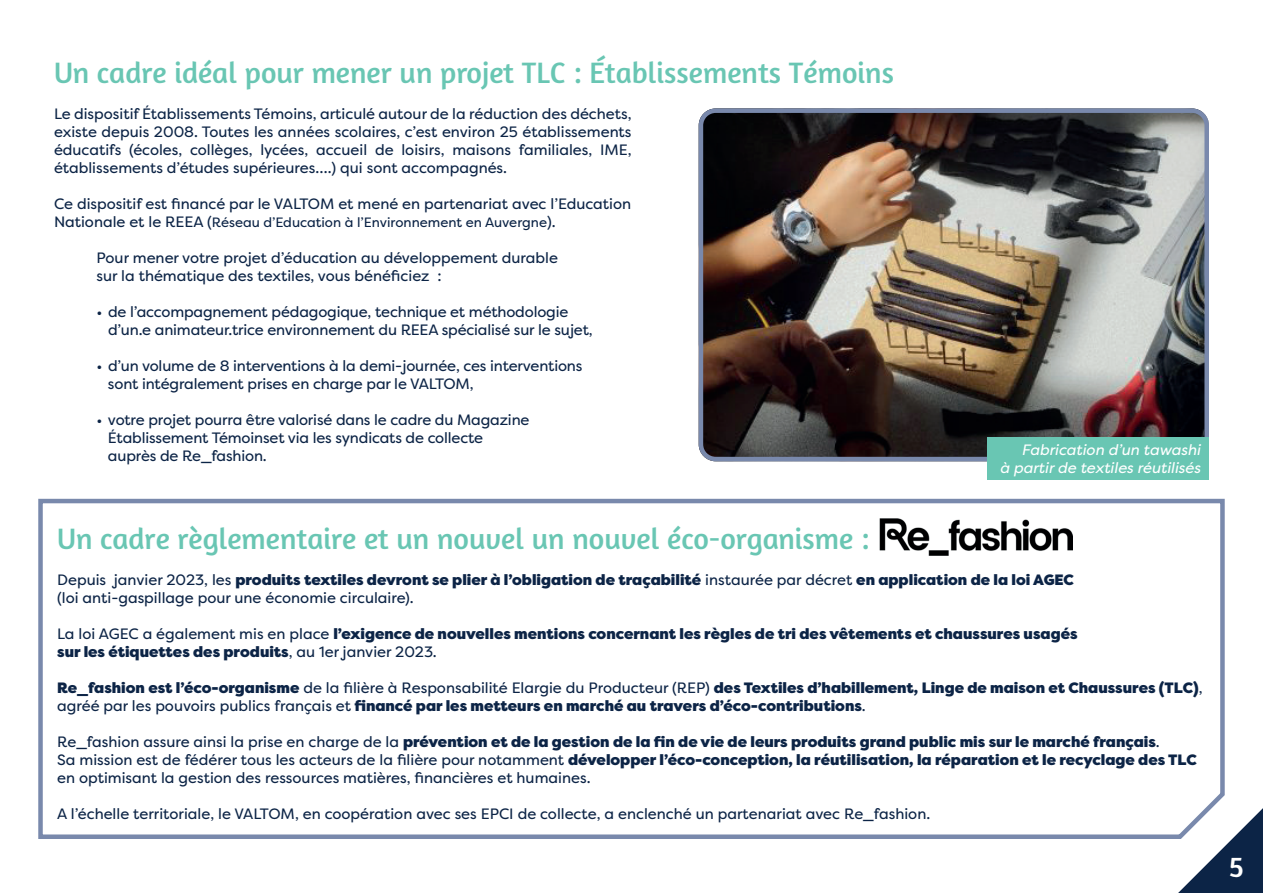
<style>
.page{position:relative;width:1263px;height:893px;background:#fff}
.page>*{position:absolute;margin:0;border:0;box-sizing:border-box;transform-origin:0 0}
.t1{font:30px "Amaranth";color:#69c6b3}
.t2{font:30px "Amaranth";color:#fff}
.t3{font:15px/18px "Filson Pro";letter-spacing:-.01em;color:#0c2446}
.t4{font:900 15px/18px "Filson Pro";color:#0c2446}
.t5{font:italic 15px/18px "Filson Pro";color:#fff;text-align:right}
.t6{font:13.5px "Filson Pro";color:#0c2446}
.s1{font-size:15px}
.s2{font-weight:900}
.s3{font-weight:400}
</style>
<div class="page">
<svg style="left:1178px;top:808px;width:85px;height:85px"></svg>
<svg style="left:38px;top:498px;width:1189px;height:343px"></svg>
<img style="left:698px;top:108px;width:511px;height:356px">
<img style="left:879px;top:518px;width:194px;height:37px">
<div style="left:988px;top:437px;width:221px;height:42px;background:#69c6b3"></div>
<h1 class="t1" style="left:54px;top:55px;width:842px">Un cadre idéal pour mener un projet TLC : Établissements Témoins</h1>
<p class="t3" style="left:54px;top:105px;width:579px;text-align:justify">Le dispositif Établissements Témoins, articulé autour de la réduction des déchets, existe depuis 2008. Toutes les années scolaires, c’est environ 25 établissements éducatifs (écoles, collèges, lycées, accueil de loisirs, maisons familiales, IME, établissements d’études supérieures….) qui sont accompagnés.</p>
<p class="t3" style="left:54px;top:195px;width:579px">Ce dispositif est financé par le VALTOM et mené en partenariat avec l’Education</p>
<p class="t6" style="left:54px;top:213px;width:503px"><span class="s1">Nationale et le REEA (</span>Réseau d’Education à l’Environnement en Auvergne<span class="s1">).</span></p>
<p class="t3" style="left:97px;top:249px;width:463px">Pour mener votre projet d’éducation au développement durable sur la thématique des textiles, vous bénéficiez :</p>
<p class="t3" style="left:108px;top:303px;width:486px;text-indent:-11px">• de l’accompagnement pédagogique, technique et méthodologie d’un.e animateur.trice environnement du REEA spécialisé sur le sujet,</p>
<p class="t3" style="left:108px;top:357px;width:476px;text-indent:-11px">• d’un volume de 8 interventions à la demi-journée, ces interventions sont intégralement prises en charge par le VALTOM,</p>
<p class="t3" style="left:108px;top:411px;width:423px;text-indent:-11px">• votre projet pourra être valorisé dans le cadre du Magazine<br>Établissement Témoinset via les syndicats de collecte auprès de Re_fashion.</p>
<p class="t5" style="left:1000px;top:440px;width:202px">Fabrication d’un tawashi<br>à partir de textiles réutilisés</p>
<h1 class="t1" style="left:57px;top:521px;width:814px">Un cadre règlementaire et un nouvel un nouvel éco-organisme :</h1>
<p class="t3" style="left:57px;top:571px;width:1018px">Depuis janvier 2023, les <span class="s2">produits textiles devront se plier à l’obligation de traçabilité</span> instaurée par décret <span class="s2">en application de la loi AGEC </span>(loi anti-gaspillage pour une économie circulaire).</p>
<p class="t4" style="left:57px;top:625px;width:1022px"><span class="s3">La loi AGEC a également mis en place</span> l’exigence de nouvelles mentions concernant les règles de tri des vêtements et chaussures usagés sur les étiquettes des produits<span class="s3">, au 1er janvier 2023.</span></p>
<p class="t4" style="left:57px;top:679px;width:1147px">Re_fashion est l’éco-organisme <span class="s3">de la filière à Responsabilité Elargie du Producteur (REP)</span> des Textiles d’habillement, Linge de maison et Chaussures (TLC)<span class="s3">, agréé par les pouvoirs publics français et</span> financé par les metteurs en marché au travers d’éco-contributions<span class="s3">.</span></p>
<p class="t3" style="left:57px;top:733px;width:1141px">Re_fashion assure ainsi la prise en charge de la <span class="s2">prévention et de la gestion de la fin de vie de leurs produits grand public mis sur le marché français</span>.<br>Sa mission est de fédérer tous les acteurs de la filière pour notamment <span class="s2">développer l’éco-conception, la réutilisation, la réparation et le recyclage des TLC </span>en optimisant la gestion des ressources matières, financières et humaines.</p>
<p class="t3" style="left:57px;top:805px;width:874px">A l’échelle territoriale, le VALTOM, en coopération avec ses EPCI de collecte, a enclenché un partenariat avec Re_fashion.</p>
<h1 class="t2" style="left:1229px;top:849px;width:17px">5</h1>
</div>
